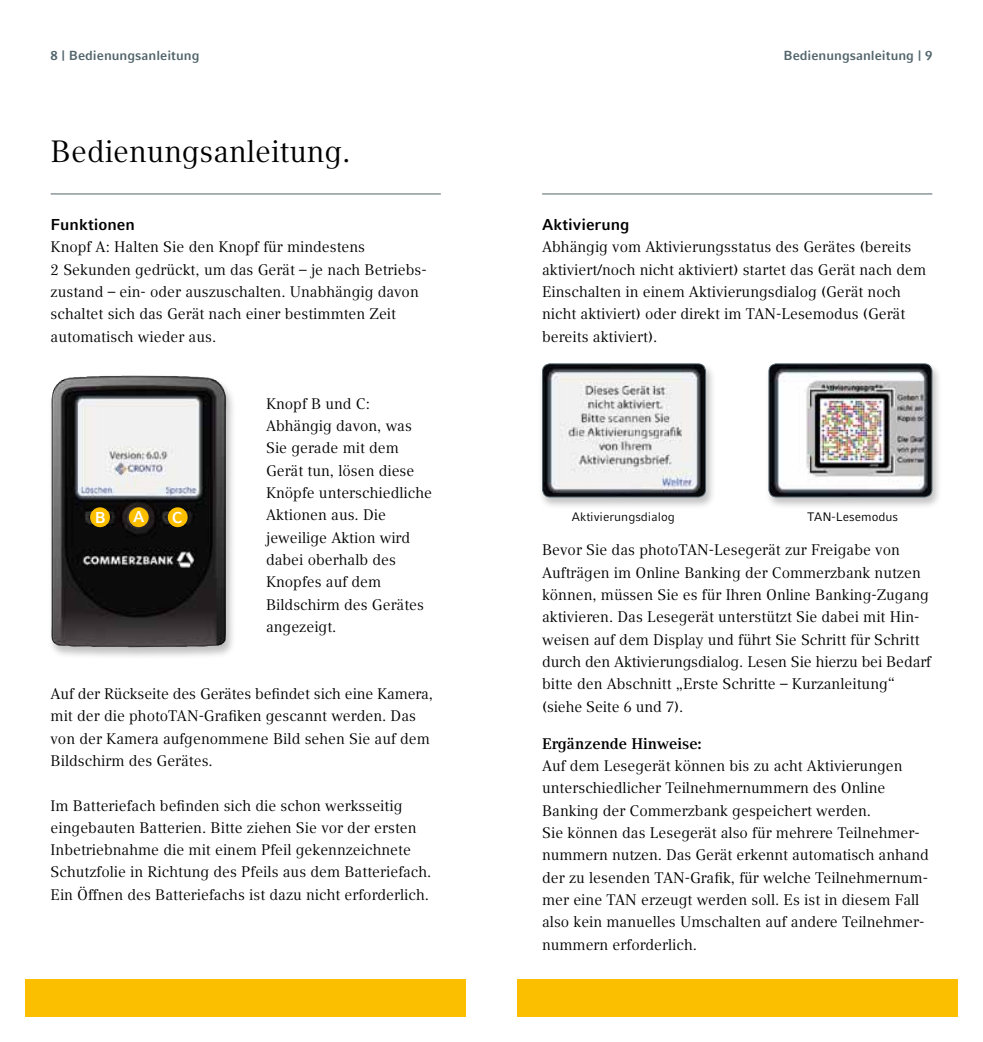
<style>
.page{position:relative;width:983px;height:1042px;background:#fff}
.page>*{position:absolute;margin:0;border:0;box-sizing:border-box;transform-origin:0 0}
.t1{font:30.62px "Commerzbank Compatil Text";color:#000}
.t2{font:700 15.75px "Commerzbank Compatil Fact";color:#000}
.t3{font:700 15.75px "Commerzbank Compatil Fact";color:#fff}
.t4{font:15.22px/22.4px "Commerzbank Compatil Text";color:#000}
.t5{font:700 15.22px "Commerzbank Compatil Text";color:#000}
.t6{font:700 13.12px "Commerzbank Compatil Fact";color:#52646c}
.t7{font:12.25px "Commerzbank Compatil Fact";color:#000}
</style>
<div class="page">
<div style="left:48px;top:374px;width:188px;height:285px;background:#000;opacity:.25"></div>
<img style="left:51px;top:375px;width:176px;height:272px">
<hr style="left:51px;top:194px;width:390px;height:1px;background:#52646c">
<hr style="left:542px;top:194px;width:390px;height:1px;background:#52646c">
<div style="left:25px;top:979px;width:441px;height:37px;background:#fcbf00"></div>
<div style="left:538px;top:362px;width:177px;height:148px;background:#000;opacity:.25"></div>
<img style="left:542px;top:364px;width:163px;height:133px">
<div style="left:542px;top:363px;width:163px;height:134px;border:1px solid #52646c;border-radius:7px"></div>
<div style="left:764px;top:362px;width:178px;height:148px;background:#000;opacity:.25"></div>
<img style="left:768px;top:364px;width:163px;height:133px">
<div style="left:768px;top:363px;width:164px;height:134px;border:1px solid #52646c;border-radius:7px"></div>
<div style="left:129px;top:507px;width:20px;height:20px;background:#fcbf00;border-radius:50%"></div>
<div style="left:90px;top:507px;width:20px;height:20px;background:#fcbf00;border-radius:50%"></div>
<div style="left:168px;top:507px;width:20px;height:20px;background:#fcbf00;border-radius:50%"></div>
<div style="left:516px;top:979px;width:441px;height:37px;background:#fcbf00"></div>
<p class="t6" style="left:51px;top:48px;width:150px">8 | Bedienungsanleitung</p>
<p class="t6" style="left:783px;top:48px;width:150px">Bedienungsanleitung | 9</p>
<h1 class="t1" style="left:51px;top:133px;width:301px">Bedienungsanleitung.</h1>
<p class="t2" style="left:51px;top:215px;width:86px">Funktionen</p>
<p class="t4" style="left:51px;top:236px;width:377px">Knopf A: Halten Sie den Knopf für mindestens<br>2 Sekunden gedrückt, um das Gerät – je nach Betriebs&shy;zustand – ein- oder auszuschalten. Unabhängig davon schaltet sich das Gerät nach einer bestimmten Zeit automatisch wieder aus.</p>
<p class="t2" style="left:542px;top:215px;width:89px">Aktivierung</p>
<p class="t4" style="left:542px;top:236px;width:385px">Abhängig vom Aktivierungsstatus des Gerätes (bereits aktiviert/noch nicht aktiviert) startet das Gerät nach dem Einschalten in einem Aktivierungsdialog (Gerät noch nicht aktiviert) oder direkt im TAN-Lesemodus (Gerät bereits aktiviert).</p>
<p class="t4" style="left:266px;top:392px;width:167px">Knopf B und C:<br>Abhängig davon, was<br>Sie gerade mit dem<br>Gerät tun, lösen diese<br>Knöpfe unterschiedliche<br>Aktionen aus. Die jeweilige Aktion wird dabei oberhalb des<br>Knopfes auf dem<br>Bildschirm des Gerätes angezeigt.</p>
<p class="t3" style="left:95px;top:508px;width:12px">B</p>
<p class="t3" style="left:133px;top:507px;width:13px">A</p>
<p class="t3" style="left:172px;top:508px;width:12px">C</p>
<p class="t7" style="left:571px;top:510px;width:104px">Aktivierungsdialog</p>
<p class="t7" style="left:807px;top:510px;width:92px">TAN-Lesemodus</p>
<p class="t4" style="left:542px;top:539px;width:390px">Bevor Sie das photoTAN-Lesegerät zur Freigabe von Aufträgen im Online Banking der Commerzbank nutzen können, müssen Sie es für Ihren Online Banking-Zugang aktivieren. Das Lesegerät unterstützt Sie dabei mit Hin&shy;weisen auf dem Display und führt Sie Schritt für Schritt durch den Aktivierungsdialog. Lesen Sie hierzu bei Bedarf bitte den Abschnitt „Erste Schritte – Kurzanleitung“ (siehe Seite 6 und 7).</p>
<p class="t5" style="left:542px;top:734px;width:161px">Ergänzende Hinweise:</p>
<p class="t4" style="left:542px;top:755px;width:388px">Auf dem Lesegerät können bis zu acht Aktivierungen unterschiedlicher Teilnehmernummern des Online Banking der Commerzbank gespeichert werden.<br>Sie können das Lesegerät also für mehrere Teilnehmer&shy;nummern nutzen. Das Gerät erkennt automatisch anhand der zu lesenden TAN-Grafik, für welche Teilnehmernum&shy;mer eine TAN erzeugt werden soll. Es ist in diesem Fall also kein manuelles Umschalten auf andere Teilnehmer&shy;nummern erforderlich.</p>
<p class="t4" style="left:51px;top:682px;width:384px">Auf der Rückseite des Gerätes befindet sich eine Kamera, mit der die photoTAN-Grafiken gescannt werden. Das von der Kamera aufgenommene Bild sehen Sie auf dem Bildschirm des Gerätes.</p>
<p class="t4" style="left:51px;top:794px;width:382px">Im Batteriefach befinden sich die schon werksseitig eingebauten Batterien. Bitte ziehen Sie vor der ersten Inbetriebnahme die mit einem Pfeil gekennzeichnete Schutzfolie in Richtung des Pfeils aus dem Batteriefach.<br>Ein Öffnen des Batteriefachs ist dazu nicht erforderlich.</p>
</div>
